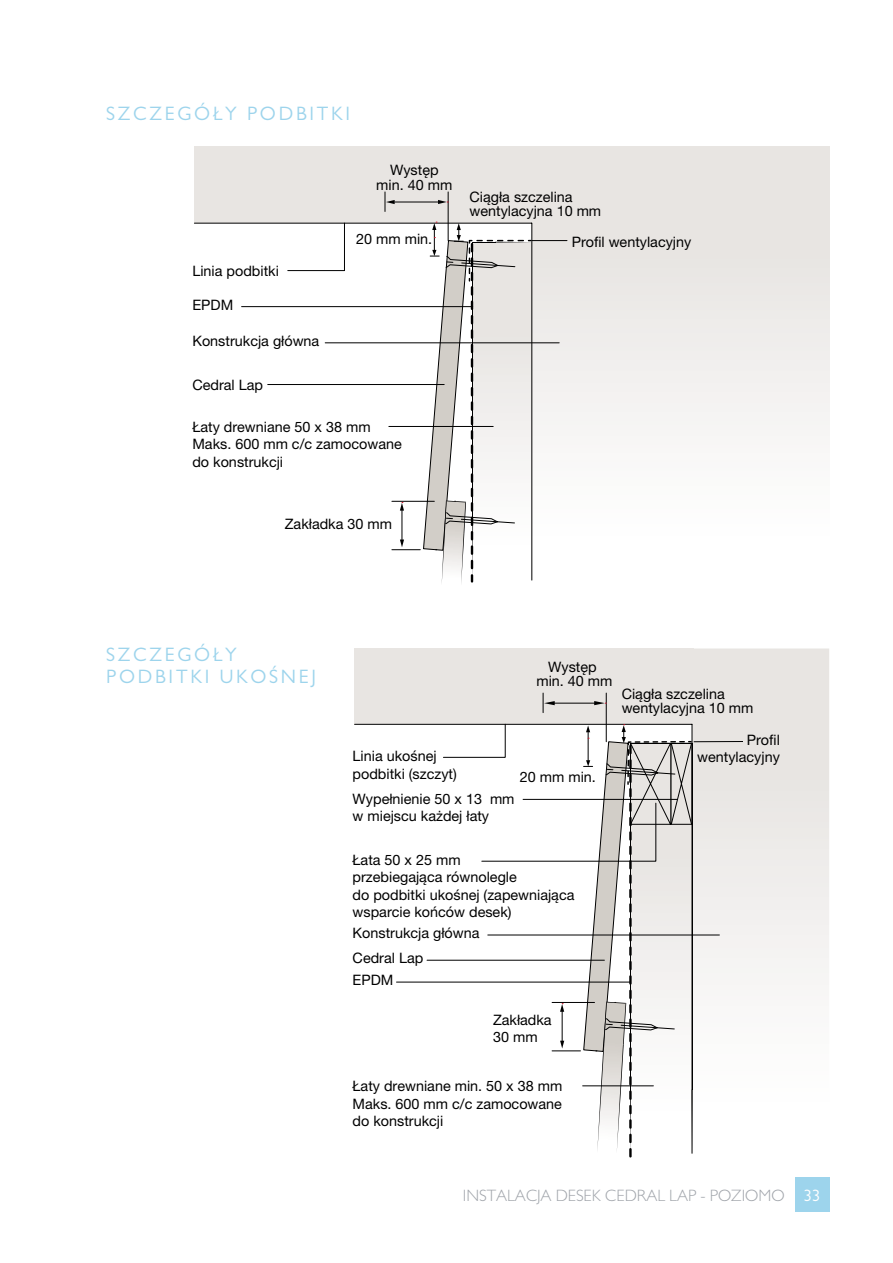
<style>
.page{position:relative;width:893px;height:1263px;background:#fff}
.page>*{position:absolute;margin:0;border:0;box-sizing:border-box;transform-origin:0 0}
.t1{font:19.5px/22.5px "Gill Sans MT Pro";letter-spacing:.14em;color:#9dd4ec}
.t2{font:300 16.5px "Gill Sans MT Pro";color:#a1a5ab}
.t3{font:14.4px/17.2px "Helvetica Neue LT Pro";color:#000}
.s1{font-weight:400;color:#fff}
</style>
<div class="page">
<div style="left:795px;top:1178px;width:34px;height:34px;background:#9dd4ec"></div>
<div style="left:194px;top:147px;width:342px;height:76px;background:#e8e5e2"></div>
<div style="left:532px;top:147px;width:297px;height:433px;background:linear-gradient(to bottom,#e3e0dc,#fff)"></div>
<hr style="left:194px;top:223px;width:338px;height:1px;background:#000">
<hr style="left:532px;top:240px;width:35px;height:1px;background:#000">
<hr style="left:325px;top:342px;width:234px;height:1px;background:#000">
<svg style="left:241px;top:222px;width:151px;height:280px"></svg>
<hr style="left:448px;top:192px;width:1px;height:49px;background:#000">
<hr style="left:395px;top:202px;width:43px;height:1px;background:#000">
<svg style="left:385px;top:192px;width:10px;height:19px"></svg>
<svg style="left:438px;top:200px;width:10px;height:4px"></svg>
<svg style="left:392px;top:222px;width:140px;height:361px"></svg>
<div style="left:355px;top:648px;width:339px;height:76px;background:#e8e5e2"></div>
<hr style="left:606px;top:693px;width:1px;height:49px;background:#000">
<hr style="left:553px;top:703px;width:43px;height:1px;background:#000">
<svg style="left:543px;top:693px;width:12px;height:20px"></svg>
<svg style="left:594px;top:701px;width:12px;height:4px"></svg>
<svg style="left:694px;top:648px;width:135px;height:337px"></svg>
<hr style="left:355px;top:724px;width:337px;height:1px;background:#000">
<svg style="left:396px;top:723px;width:324px;height:280px"></svg>
<hr style="left:523px;top:799px;width:154px;height:1px;background:#000">
<hr style="left:694px;top:741px;width:49px;height:1px;background:#000">
<svg style="left:552px;top:724px;width:141px;height:434px"></svg>
<h1 class="t1" style="left:106px;top:102px;width:245px">SZCZEGÓŁY PODBITKI</h1>
<p class="t3" style="left:376px;top:163px;width:78px;line-height:14.4px;text-align:center">Występ min. 40 mm</p>
<p class="t3" style="left:192px;top:262px;width:88px">Linia podbitki</p>
<p class="t3" style="left:192px;top:296px;width:42px">EPDM</p>
<p class="t3" style="left:192px;top:332px;width:128px">Konstrukcja główna</p>
<p class="t3" style="left:192px;top:376px;width:72px">Cedral Lap</p>
<p class="t3" style="left:356px;top:230px;width:78px">20 mm min.</p>
<p class="t3" style="left:192px;top:418px;width:211px">Łaty drewniane 50 x 38 mm<br>Maks. 600 mm c/c zamocowane do konstrukcji</p>
<p class="t3" style="left:469px;top:189px;width:133px;line-height:14.4px">Ciągła szczelina wentylacyjna 10 mm</p>
<p class="t3" style="left:572px;top:233px;width:121px">Profil wentylacyjny</p>
<p class="t3" style="left:285px;top:515px;width:109px">Zakładka 30 mm</p>
<h1 class="t1" style="left:106px;top:643px;width:211px">SZCZEGÓŁY<br>PODBITKI UKOŚNEJ</h1>
<p class="t3" style="left:353px;top:747px;width:106px">Linia ukośnej podbitki (szczyt)</p>
<p class="t3" style="left:536px;top:659px;width:78px;line-height:14.4px;text-align:center">Występ min. 40 mm</p>
<p class="t3" style="left:520px;top:768px;width:78px">20 mm min.</p>
<p class="t3" style="left:622px;top:686px;width:133px;line-height:14.4px">Ciągła szczelina wentylacyjna 10 mm</p>
<p class="t3" style="left:697px;top:731px;width:84px;text-align:right">Profil wentylacyjny</p>
<p class="t3" style="left:353px;top:790px;width:163px">Wypełnienie 50 x 13 mm w miejscu każdej łaty</p>
<p class="t3" style="left:353px;top:851px;width:223px">Łata 50 x 25 mm<br>przebiegająca równolegle<br>do podbitki ukośnej (zapewniająca wsparcie końców desek)</p>
<p class="t3" style="left:353px;top:920px;width:128px;line-height:24.9px">Konstrukcja główna<br>Cedral Lap</p>
<p class="t3" style="left:353px;top:971px;width:42px">EPDM</p>
<p class="t3" style="left:493px;top:1011px;width:60px">Zakładka<br>30 mm</p>
<p class="t3" style="left:353px;top:1077px;width:211px;text-align:justify">Łaty drewniane min. 50 x 38 mm Maks. 600 mm c/c zamocowane do konstrukcji</p>
<p class="t2" style="left:463px;top:1185px;width:359px">INSTALACJA DESEK CEDRAL LAP - POZIOMO <span class="s1">33</span></p>
</div>
